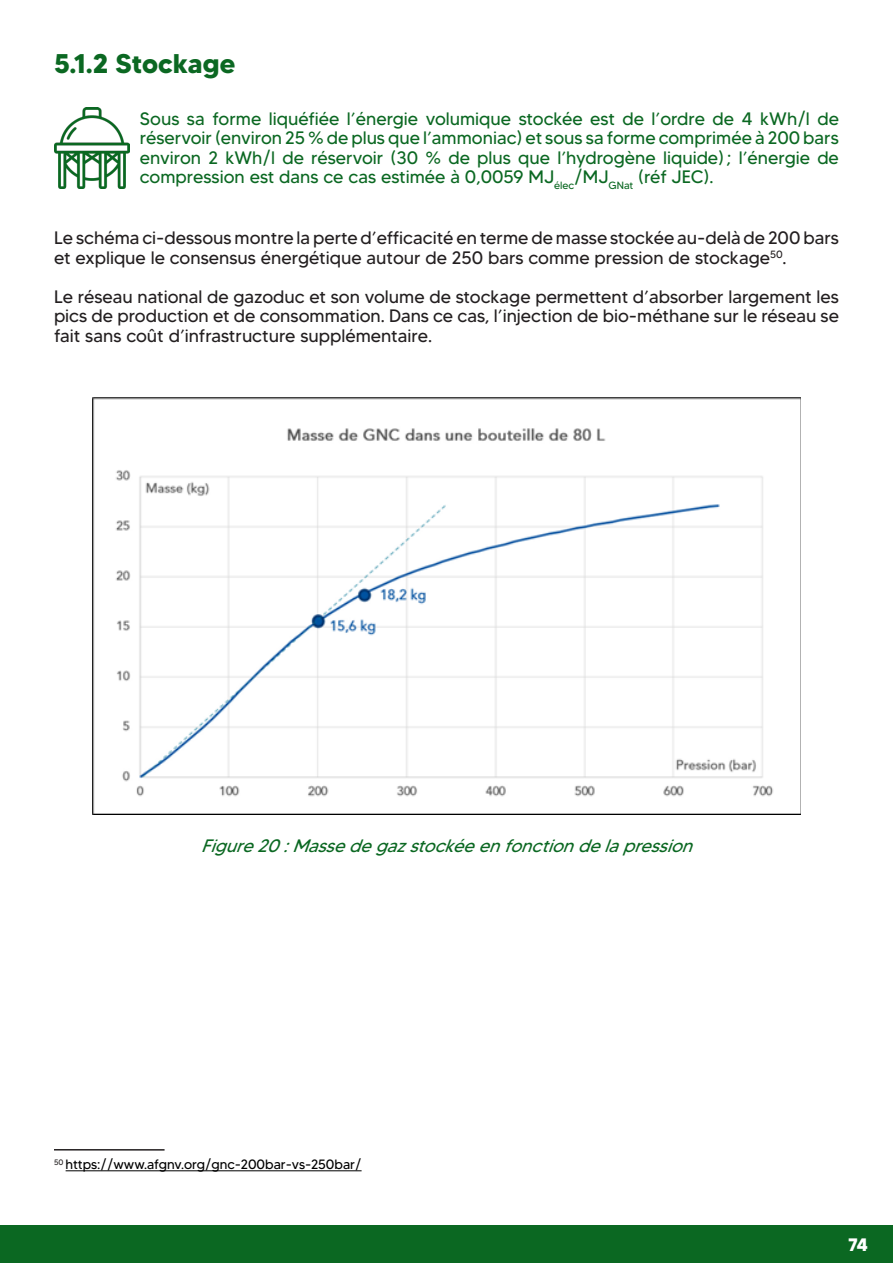
<style>
.page{position:relative;width:893px;height:1263px;background:#fff}
.page>*{position:absolute;margin:0;border:0;box-sizing:border-box;transform-origin:0 0}
.Titre{font:700 27px "MADETOMMY";color:#0b6822}
.t1{font:18px/19.5px "MADETOMMY";color:#231f20}
.t2{font:18px/19.5px "MADETOMMY";color:#0b6822;text-align:justify}
.Titre-2{font:italic 18px "MADETOMMY";color:#0b6822}
.t3{font:700 18px "MADETOMMY";color:#fff}
.t4{font:13.5px "MADETOMMY";color:#000}
</style>
<div class="page">
<div style="left:0;top:1225px;width:893px;height:38px;background:#0b6822"></div>
<img style="left:54px;top:108px;width:75px;height:80px">
<img style="left:93px;top:398px;width:708px;height:416px">
<hr style="left:54px;top:1149px;width:111px;height:1px;background:#231f20">
<hr style="left:66px;top:1170px;width:296px;height:1px;background:#000">
<p class="Titre" style="left:54px;top:47px;width:183px">5.1.2 Stockage</p>
<p class="t2" style="left:140px;top:109px;width:700px">Sous sa forme liquéfiée l’énergie volumique stockée est de l’ordre de 4 kWh/l de réservoir (environ 25 % de plus que l’ammoniac) et sous sa forme comprimée à 200 bars environ 2 kWh/l de réservoir (30 % de plus que l’hydrogène liquide); l’énergie de compression est dans ce cas estimée à 0,0059 MJ<sub>élec</sub>/MJ<sub>GNat</sub> (réf JEC).</p>
<p class="t1" style="left:54px;top:228px;width:786px">Le schéma ci-dessous montre la perte d’efficacité en terme de masse stockée au-delà de 200 bars et explique le consensus énergétique autour de 250 bars comme pression de stockage<sup>50</sup>.</p>
<p class="t1" style="left:54px;top:287px;width:786px;text-align:justify">Le réseau national de gazoduc et son volume de stockage permettent d’absorber largement les pics de production et de consommation. Dans ce cas, l’injection de bio-méthane sur le réseau se fait sans coût d’infrastructure supplémentaire.</p>
<p class="Titre-2" style="left:201px;top:835px;width:500px">Figure20:Massedegazstockéeenfonctiondelapression</p>
<p class="t4" style="left:54px;top:1156px;width:309px"><sup>50</sup> https://www.afgnv.org/gnc-200bar-vs-250bar/</p>
<p class="t3" style="left:848px;top:1233px;width:21px">74</p>
</div>
